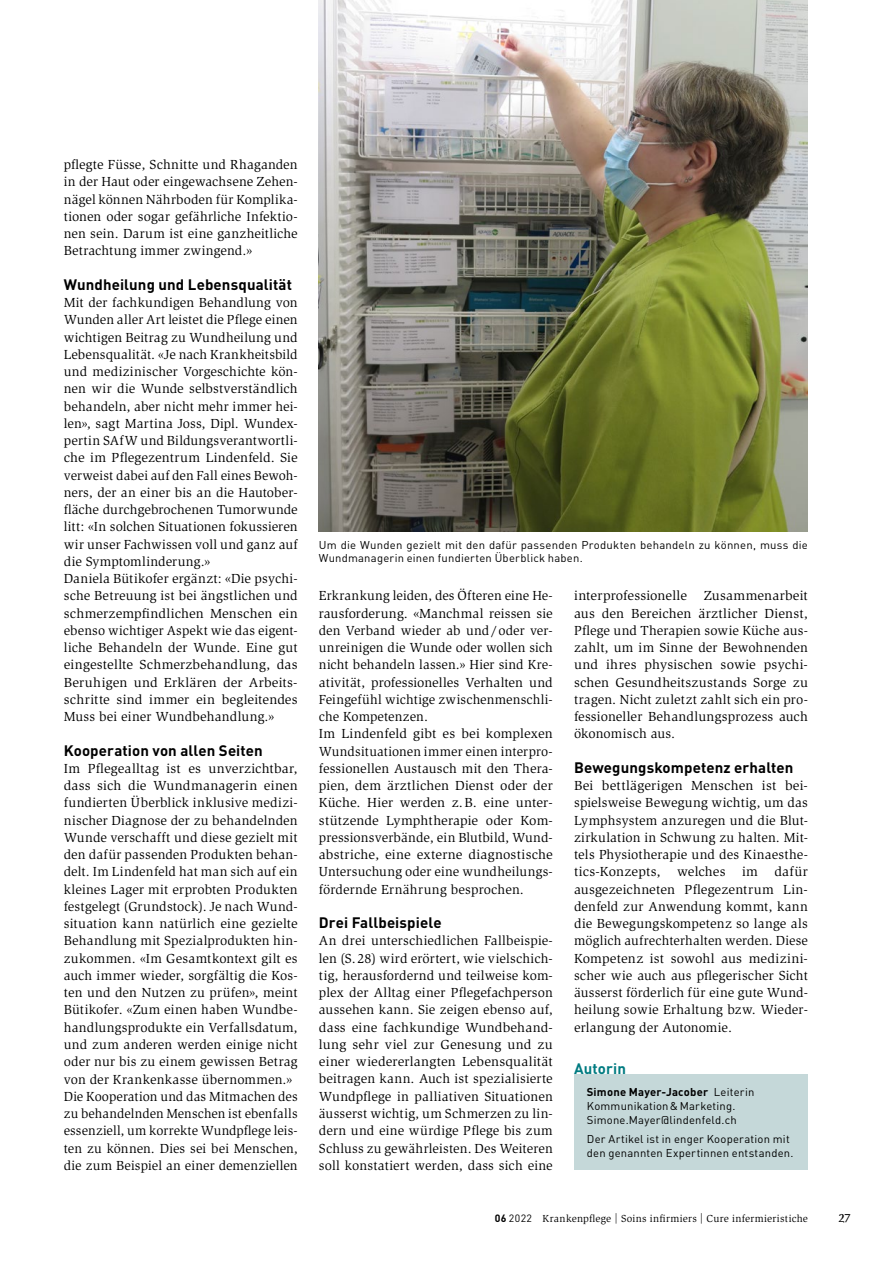
<style>
.page{position:relative;width:893px;height:1263px;background:#fff}
.page>*{position:absolute;margin:0;border:0;box-sizing:border-box;transform-origin:0 0}
.t1{font:700 15px "DIN Pro";letter-spacing:.01em;color:#000}
.t2{font:700 15px "DIN Pro";letter-spacing:.005em;color:#007b81}
.t3{font:13.5px/17.2px "Slimbach Std";letter-spacing:.01em;color:#000;text-align:justify}
.t4{font:700 12px "Esta Pro";color:#000}
.t5{font:11.25px/14.2px "DIN Pro";letter-spacing:.02em;color:#000}
.t6{font:10.5px "Slimbach Std";letter-spacing:.025em;color:#000}
.s1{font-weight:700}
.s2{font-family:"DIN Pro";font-weight:700}
.s3{font-family:"DIN Pro"}
</style>
<div class="page">
<div style="left:574px;top:1074px;width:234px;height:96px;background:#c5d8d9"></div>
<img style="left:319px;top:0;width:489px;height:531px">
<p class="t3" style="left:64px;top:156px;width:235px">pflegte Füsse, Schnitte und Rhaganden in der Haut oder eingewachsene Zehen&shy;nägel können Nährboden für Komplika&shy;tionen oder sogar gefährliche Infektio&shy;nen sein. Darum ist eine ganzheitliche Betrachtung immer zwingend.»</p>
<p class="t1" style="left:64px;top:274px;width:230px">Wundheilung und Lebensqualität</p>
<p class="t3" style="left:64px;top:294px;width:235px;text-align:left">Mit der fachkundigen Behandlung von Wunden aller Art leistet die Pflege einen wichtigen Beitrag zu Wundheilung und Lebensqualität. «Je nach Krankheitsbild und medizinischer Vorgeschichte kön&shy;nen wir die Wunde selbstverständlich behandeln, aber nicht mehr immer hei&shy;len», sagt Martina Joss, Dipl. Wundex&shy;pertin SAfW und Bildungsverantwortli&shy;che im Pflegezentrum Lindenfeld. Sie verweist dabei auf den Fall eines Bewoh&shy;ners, der an einer bis an die Hautober&shy;fläche durchgebrochenen Tumorwunde litt: «In solchen Situationen fokussieren wir unser Fachwissen voll und ganz auf die Symptomlinderung.»<br>Daniela Bütikofer ergänzt: «Die psychi&shy;sche Betreuung ist bei ängstlichen und schmerzempfindlichen Menschen ein ebenso wichtiger Aspekt wie das eigent&shy;liche Behandeln der Wunde. Eine gut eingestellte Schmerzbehandlung, das Beruhigen und Erklären der Arbeits&shy;schritte sind immer ein begleitendes Muss bei einer Wundbehandlung.»</p>
<p class="t1" style="left:64px;top:740px;width:201px">Kooperation von allen Seiten</p>
<p class="t3" style="left:64px;top:760px;width:235px;text-align:left">Im Pflegealltag ist es unverzichtbar, dass sich die Wundmanagerin einen fundierten Überblick inklusive medizi&shy;nischer Diagnose der zu behandelnden Wunde verschafft und diese gezielt mit den dafür passenden Produkten behan&shy;delt. Im Lindenfeld hat man sich auf ein kleines Lager mit erprobten Produkten festgelegt (Grundstock). Je nach Wund&shy;situation kann natürlich eine gezielte Behandlung mit Spezialprodukten hin&shy;zukommen. «Im Gesamtkontext gilt es auch immer wieder, sorgfältig die Kos&shy;ten und den Nutzen zu prüfen», meint Bütikofer. «Zum einen haben Wundbe&shy;handlungsprodukte ein Verfallsdatum, und zum anderen werden einige nicht oder nur bis zu einem gewissen Betrag von der Krankenkasse übernommen.» Die Kooperation und das Mitmachen des zu behandelnden Menschen ist ebenfalls essenziell, um korrekte Wundpflege leis&shy;ten zu können. Dies sei bei Menschen, die zum Beispiel an einer demenziellen</p>
<p class="t5" style="left:319px;top:537px;width:490px;line-height:13.5px">Um die Wunden gezielt mit den dafür passenden Produkten behandeln zu können, muss die<br>Wundmanagerin einen fundierten Überblick haben.</p>
<p class="t3" style="left:319px;top:587px;width:235px;text-align:left">Erkrankung leiden, des Öfteren eine He&shy;rausforderung. «Manchmal reissen sie den Verband wieder ab und/oder ver&shy;unreinigen die Wunde oder wollen sich nicht behandeln lassen.» Hier sind Kre&shy;ativität, professionelles Verhalten und Feingefühl wichtige zwischenmenschli&shy;che Kompetenzen.<br>Im Lindenfeld gibt es bei komplexen Wundsituationen immer einen interpro&shy;fessionellen Austausch mit den Thera&shy;pien, dem ärztlichen Dienst oder der Küche. Hier werden z.B. eine unter&shy;stützende Lymphtherapie oder Kom&shy;pressionsverbände, ein Blutbild, Wund&shy;abstriche, eine externe diagnostische Untersuchung oder eine wundheilungs&shy;fördernde Ernährung besprochen.</p>
<p class="t1" style="left:319px;top:912px;width:124px">Drei Fallbeispiele</p>
<p class="t3" style="left:319px;top:932px;width:235px">An drei unterschiedlichen Fallbeispie&shy;len (S.28) wird erörtert, wie vielschich&shy;tig, herausfordernd und teilweise kom&shy;plex der Alltag einer Pflegefachperson aussehen kann. Sie zeigen ebenso auf, dass eine fachkundige Wundbehand&shy;lung sehr viel zur Genesung und zu einer wiedererlangten Lebensqualität beitragen kann. Auch ist spezialisierte Wundpflege in palliativen Situationen äusserst wichtig, um Schmerzen zu lin&shy;dern und eine würdige Pflege bis zum Schluss zu gewährleisten. Des Weiteren soll konstatiert werden, dass sich eine</p>
<p class="t3" style="left:574px;top:587px;width:235px">interprofessionelle Zusammenarbeit aus den Bereichen ärztlicher Dienst, Pflege und Therapien sowie Küche aus&shy;zahlt, um im Sinne der Bewohnenden und ihres physischen sowie psychi&shy;schen Gesundheitszustands Sorge zu tragen. Nicht zuletzt zahlt sich ein pro&shy;fessioneller Behandlungsprozess auch ökonomisch aus.</p>
<p class="t1" style="left:574px;top:757px;width:221px">Bewegungskompetenz erhalten</p>
<p class="t3" style="left:574px;top:777px;width:235px">Bei bettlägerigen Menschen ist bei&shy;spielsweise Bewegung wichtig, um das Lymphsystem anzuregen und die Blut&shy;zirkulation in Schwung zu halten. Mit&shy;tels Physiotherapie und des Kinaesthe&shy;tics-Konzepts, welches im dafür ausgezeichneten Pflegezentrum Lin&shy;denfeld zur Anwendung kommt, kann die Bewegungskompetenz so lange als möglich aufrechterhalten werden. Diese Kompetenz ist sowohl aus medizini&shy;scher wie auch aus pflegerischer Sicht äusserst förderlich für eine gute Wund&shy;heilung sowie Erhaltung bzw. Wieder&shy;erlangung der Autonomie.</p>
<p class="t2" style="left:574px;top:1059px;width:53px">Autorin</p>
<p class="t5" style="left:587px;top:1084px;width:169px"><span class="s1">Simone Mayer-Jacober</span> Leiterin<br>Kommunikation&amp;Marketing.<br>Simone.Mayer@lindenfeld.ch</p>
<p class="t5" style="left:587px;top:1131px;width:208px">Der Artikel ist in enger Kooperation mit den genannten Expertinnen entstanden.</p>
<p class="t6" style="left:495px;top:1212px;width:315px"><span class="s2">06</span> <span class="s3">2022</span> Krankenpflege | Soins infirmiers | Cure infermieristiche</p>
<p class="t4" style="left:838px;top:1209px;width:14px">27</p>
</div>
